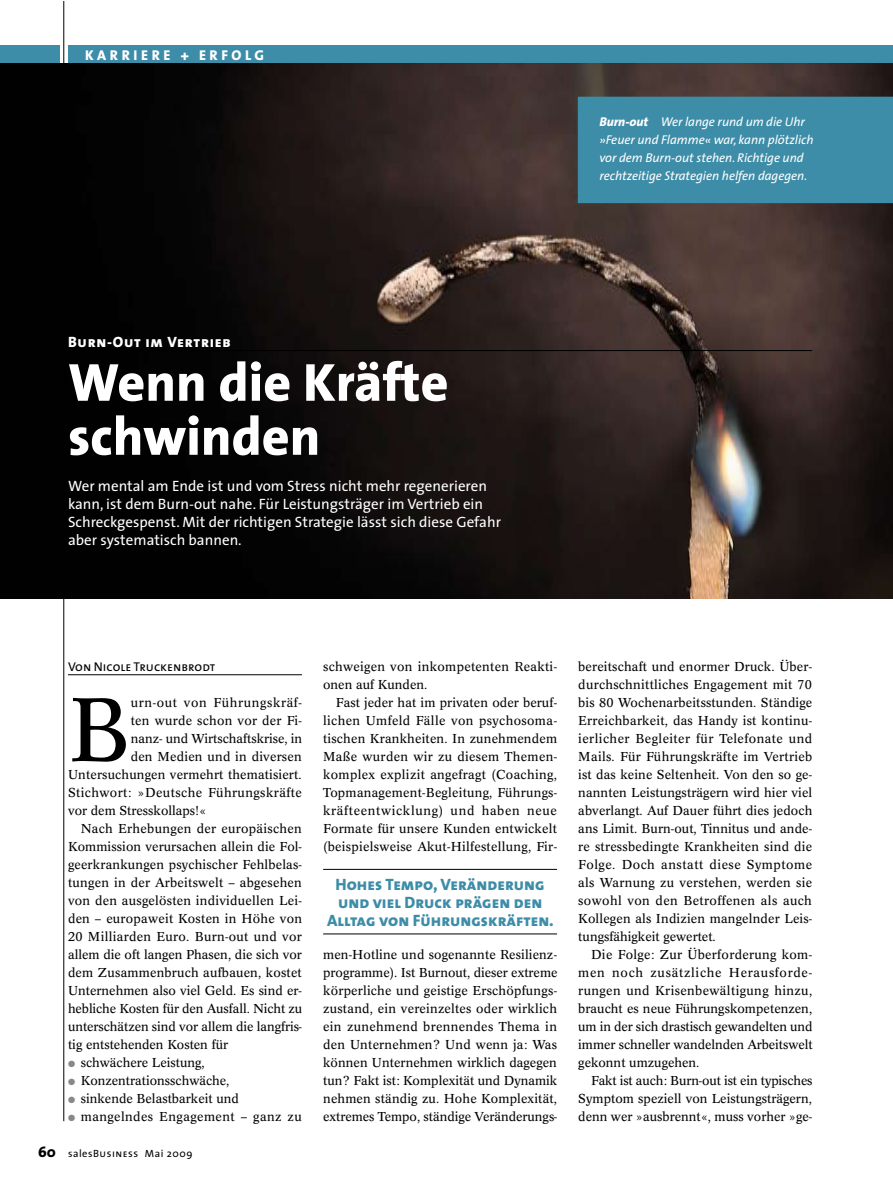
<style>
.page{position:relative;width:893px;height:1187px;background:#fff}
.page>*{position:absolute;margin:0;border:0;box-sizing:border-box;transform-origin:0 0}
.t1{font:88.65px "Concorde BE";color:#000}
.t2{font:800 54px/54px "The Sans";color:#fff}
.t3{font:16.5px/18px "The Sans Extra Bold Caps";color:#3d8da8;text-align:center}
.t4{font:15px/18px "The Sans";color:#fff}
.t5{font:15px "The Sans Extra Bold Caps";letter-spacing:.05em;color:#fff}
.t6{font:800 14.25px "The Sans";letter-spacing:.25em;color:#fff}
.t7{font:12.75px/18px "Concorde BE";letter-spacing:.01em;color:#000;text-align:justify}
.t8{font:italic 12.75px/18px "The Sans";letter-spacing:-.005em;color:#fff}
.t9{font:12.75px "Concorde BE";letter-spacing:.03em;color:#000}
.t10{font:12.75px "Concorde BE";letter-spacing:.045em;color:#000}
.t11{font:12.75px "The Sans Caps";color:#000}
.t12{font:10.5px "The Sans";letter-spacing:.05em;color:#000}
.s1{font-weight:800}
.s2{font-weight:800;font-size:15px}
.s3{font-family:"The Sans Caps"}
</style>
<div class="page">
<div style="left:68px;top:46px;width:824px;height:18px;background:#3d8da8"></div>
<div style="left:0;top:46px;width:60px;height:18px;background:#3d8da8"></div>
<img style="left:0;top:64px;width:892px;height:535px">
<hr style="left:68px;top:674px;width:234px;height:1px;background:#000">
<hr style="left:68px;top:350px;width:744px;height:1px;background:#000">
<hr style="left:323px;top:869px;width:234px;height:1px;background:#000">
<hr style="left:323px;top:933px;width:234px;height:1px;background:#000">
<hr style="left:64px;top:1px;width:1px;height:1120px;background:#000">
<div style="left:578px;top:97px;width:314px;height:106px;background:#3d8da8"></div>
<p class="t6" style="left:85px;top:46px;width:180px">KARRIERE + ERFOLG</p>
<p class="t8" style="left:600px;top:113px;width:215px"><span class="s1">Burn-out</span> Wer lange rund um die Uhr »Feuer und Flamme« war, kann plötzlich vor dem Burn-out stehen. Richtige und rechtzeitige Strategien helfen dagegen.</p>
<p class="t5" style="left:68px;top:332px;width:164px">Burn-Out im Vertrieb</p>
<h2 class="t2" style="left:68px;top:356px;width:382px">Wenn die Kräfte schwinden</h2>
<p class="t4" style="left:68px;top:477px;width:434px">Wer mental am Ende ist und vom Stress nicht mehr regenerieren kann, ist dem Burn-out nahe. Für Leistungsträger im Vertrieb ein Schreckgespenst. Mit der richtigen Strategie lässt sich diese Gefahr aber systematisch bannen.</p>
<p class="t11" style="left:68px;top:658px;width:149px">Von Nicole Truckenbrodt</p>
<h1 class="t1" style="left:68px;top:679px;width:64px">B</h1>
<p class="t10" style="left:131px;top:695px;width:173px">urn-out von Führungskräf-</p>
<p class="t7" style="left:131px;top:711px;width:173px">ten wurde schon vor der Fi-</p>
<p class="t7" style="left:131px;top:729px;width:173px">nanz- und Wirtschaftskrise, in</p>
<p class="t7" style="left:131px;top:747px;width:173px">den Medien und in diversen</p>
<p class="t7" style="left:68px;top:765px;width:235px">Untersuchungen vermehrt thematisiert.</p>
<p class="t9" style="left:68px;top:785px;width:235px">Stichwort: »Deutsche Führungskräfte</p>
<p class="t7" style="left:68px;top:801px;width:140px">vor dem Stresskollaps!«</p>
<p class="t7" style="left:81px;top:819px;width:223px">Nach Erhebungen der europäischen</p>
<p class="t7" style="left:68px;top:837px;width:235px">Kommission verursachen allein die Fol-</p>
<p class="t7" style="left:68px;top:855px;width:235px">geerkrankungen psychischer Fehlbelas-</p>
<p class="t7" style="left:68px;top:873px;width:235px">tungen in der Arbeitswelt – abgesehen</p>
<p class="t7" style="left:68px;top:891px;width:235px">von den ausgelösten individuellen Lei-</p>
<p class="t7" style="left:68px;top:909px;width:235px">den – europaweit Kosten in Höhe von</p>
<p class="t7" style="left:68px;top:927px;width:235px">20 Milliarden Euro. Burn-out und vor</p>
<p class="t7" style="left:68px;top:945px;width:235px">allem die oft langen Phasen, die sich vor</p>
<p class="t7" style="left:68px;top:963px;width:235px">dem Zusammenbruch aufbauen, kostet</p>
<p class="t7" style="left:68px;top:981px;width:235px">Unternehmen also viel Geld. Es sind er-</p>
<p class="t7" style="left:68px;top:999px;width:236px">hebliche Kosten für den Ausfall. Nicht zu</p>
<p class="t7" style="left:68px;top:1017px;width:235px">unterschätzen sind vor allem die langfris-</p>
<p class="t7" style="left:68px;top:1035px;width:162px">tig entstehenden Kosten für</p>
<p class="t7" style="left:81px;top:1053px;width:126px">schwächere Leistung,</p>
<p class="t7" style="left:81px;top:1071px;width:150px">Konzentrationsschwäche,</p>
<p class="t7" style="left:81px;top:1089px;width:160px">sinkende Belastbarkeit und</p>
<p class="t9" style="left:81px;top:1109px;width:222px">mangelndes Engagement – ganz zu</p>
<p class="t12" style="left:38px;top:1146px;width:156px"><span class="s2">60</span> sales<span class="s3">Business</span> Mai 2009</p>
<p class="t7" style="left:323px;top:657px;width:235px">schweigen von inkompetenten Reakti&shy;onen auf Kunden.</p>
<p class="t7" style="left:323px;top:693px;width:235px;text-indent:13px">Fast jeder hat im privaten oder beruf&shy;lichen Umfeld Fälle von psychosoma&shy;tischen Krankheiten. In zunehmendem Maße wurden wir zu diesem Themen&shy;komplex explizit angefragt (Coaching, Topmanagement-Begleitung, Führungs&shy;kräfteentwicklung) und haben neue Formate für unsere Kunden entwickelt (beispielsweise Akut-Hilfestellung, Fir-</p>
<p class="t3" style="left:327px;top:875px;width:228px">Hohes Tempo, Veränderung und viel Druck prägen den<br>Alltag von Führungskräften.</p>
<p class="t7" style="left:323px;top:945px;width:236px">men-Hotline und sogenannte Resilienz&shy;programme). Ist Burnout, dieser extreme körperliche und geistige Erschöpfungs&shy;zustand, ein vereinzeltes oder wirklich ein zunehmend brennendes Thema in den Unternehmen? Und wenn ja: Was können Unternehmen wirklich dagegen tun? Fakt ist: Komplexität und Dynamik nehmen ständig zu. Hohe Komplexität, extremes Tempo, ständige Veränderungs-</p>
<p class="t7" style="left:578px;top:657px;width:236px">bereitschaft und enormer Druck. Über&shy;durchschnittliches Engagement mit 70 bis 80 Wochenarbeitsstunden. Ständige Erreichbarkeit, das Handy ist kontinu&shy;ierlicher Begleiter für Telefonate und Mails. Für Führungskräfte im Vertrieb ist das keine Seltenheit. Von den so ge&shy;nannten Leistungsträgern wird hier viel abverlangt. Auf Dauer führt dies jedoch ans Limit. Burn-out, Tinnitus und ande&shy;re stressbedingte Krankheiten sind die Folge. Doch anstatt diese Symptome als Warnung zu verstehen, werden sie sowohl von den Betroffenen als auch Kollegen als Indizien mangelnder Leis&shy;tungsfähigkeit gewertet.</p>
<p class="t7" style="left:578px;top:945px;width:236px;text-indent:13px">Die Folge: Zur Überforderung kom&shy;men noch zusätzliche Herausforde&shy;rungen und Krisenbewältigung hinzu, braucht es neue Führungskompetenzen, um in der sich drastisch gewandelten und immer schneller wandelnden Arbeitswelt gekonnt umzugehen.</p>
<p class="t7" style="left:578px;top:1071px;width:236px;text-indent:13px">Fakt ist auch: Burn-out ist ein typisches Symptom speziell von Leistungsträgern, denn wer »ausbrennt«, muss vorher »ge-</p>
</div>
